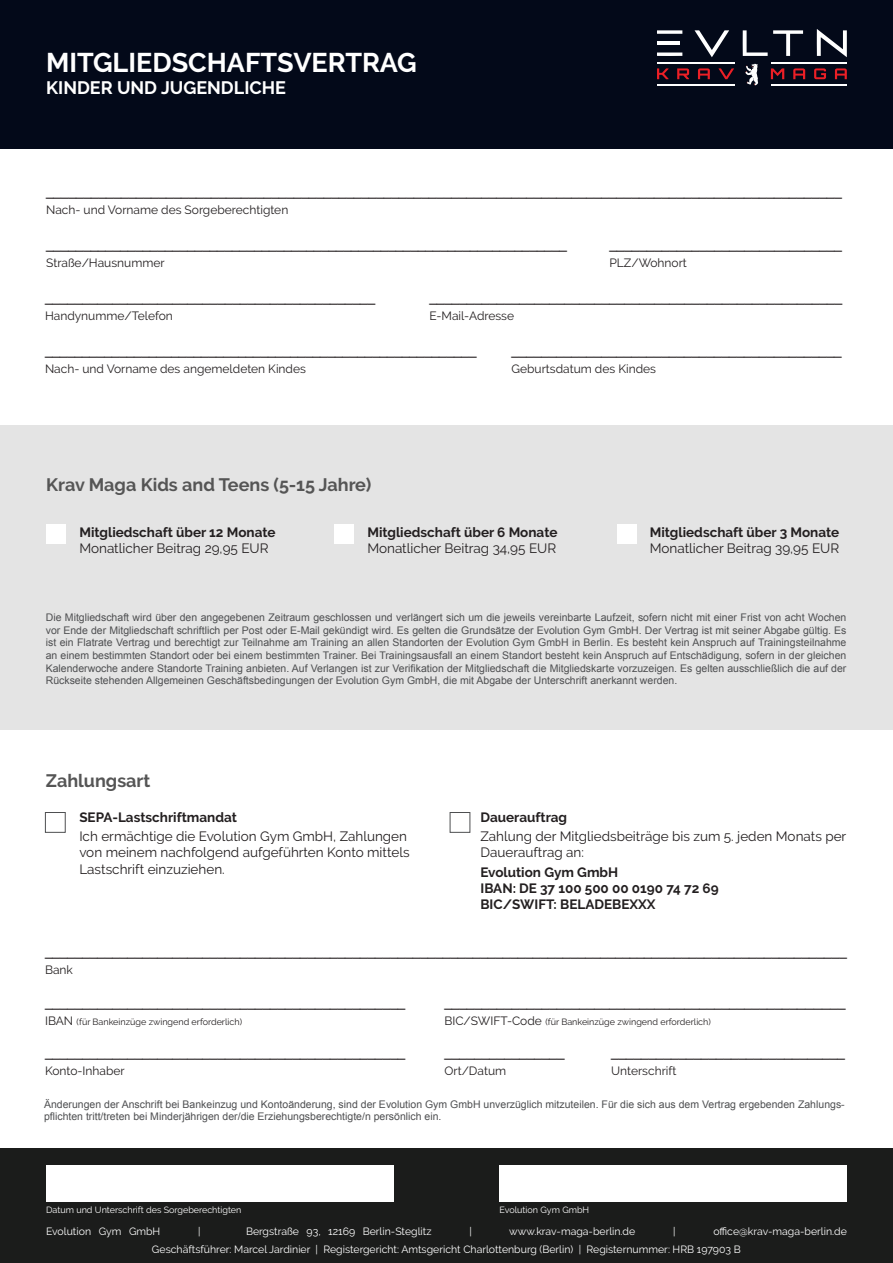
<style>
.page{position:relative;width:893px;height:1263px;background:#fff}
.page>*{position:absolute;margin:0;border:0;box-sizing:border-box;transform-origin:0 0}
.t1{font:700 27px "Raleway";color:#fff}
.t2{font:700 18px "Raleway";color:#555}
.t3{font:700 18px "Raleway";color:#fff}
.t4{font:13.5px "Arial";color:#231f20}
.t5{font:13.5px/16.2px "Raleway";color:#231f20}
.t6{font:700 13.5px/16.2px "Raleway";color:#231f20}
.t7{font:12px "Raleway";color:#231f20}
.t8{font:10.5px/12.6px "Arial";color:#4e4f51}
.t9{font:10.5px/18.1px "Raleway";color:#fff}
.t10{font:9px "Raleway";color:#231f20}
.t11{font:9px "Raleway";color:#fff}
.s1{font-size:12px}
</style>
<div class="page">
<div style="left:0;top:0;width:893px;height:148px;background:#030919"></div>
<div style="left:0;top:1148px;width:893px;height:115px;background:#1b1c1b"></div>
<div style="left:46px;top:1166px;width:347px;height:36px;background:#fff"></div>
<div style="left:500px;top:1166px;width:347px;height:36px;background:#fff"></div>
<div style="left:0;top:425px;width:893px;height:304px;background:#e4e4e4"></div>
<svg style="left:817px;top:29px;width:30px;height:28px"></svg>
<svg style="left:694px;top:30px;width:35px;height:27px"></svg>
<svg style="left:743px;top:30px;width:60px;height:26px"></svg>
<svg style="left:657px;top:30px;width:25px;height:4px"></svg>
<svg style="left:657px;top:53px;width:25px;height:3px"></svg>
<hr style="left:657px;top:41px;width:22px;height:3px;background:#fff">
<svg style="left:657px;top:68px;width:11px;height:11px"></svg>
<svg style="left:677px;top:68px;width:12px;height:11px"></svg>
<svg style="left:698px;top:68px;width:12px;height:11px"></svg>
<svg style="left:718px;top:68px;width:16px;height:11px"></svg>
<svg style="left:771px;top:68px;width:13px;height:11px"></svg>
<svg style="left:793px;top:68px;width:12px;height:11px"></svg>
<svg style="left:814px;top:68px;width:12px;height:11px"></svg>
<svg style="left:835px;top:68px;width:12px;height:11px"></svg>
<svg style="left:745px;top:64px;width:13px;height:21px"></svg>
<hr style="left:657px;top:62px;width:77px;height:2px;background:#fff">
<hr style="left:771px;top:62px;width:76px;height:1px;background:#fff">
<hr style="left:657px;top:84px;width:77px;height:1px;background:#fff">
<hr style="left:771px;top:84px;width:76px;height:1px;background:#fff">
<div style="left:46px;top:524px;width:20px;height:20px;background:#fff"></div>
<div style="left:45px;top:812px;width:21px;height:21px;background:#fff;border:1px solid #4e4f51"></div>
<div style="left:450px;top:812px;width:20px;height:21px;background:#fff;border:1px solid #4e4f51"></div>
<div style="left:334px;top:524px;width:20px;height:20px;background:#fff"></div>
<div style="left:617px;top:524px;width:19px;height:20px;background:#fff"></div>
<h1 class="t1" style="left:46px;top:47px;width:372px">MITGLIEDSCHAFTSVERTRAG</h1>
<h2 class="t3" style="left:46px;top:77px;width:241px">KINDER UND JUGENDLICHE</h2>
<p class="t4" style="left:46px;top:182px;width:797px">__________________________________________________________________________________________________________</p>
<p class="t7" style="left:46px;top:203px;width:244px">Nach- und Vorname des Sorgeberechtigten</p>
<p class="t4" style="left:46px;top:235px;width:522px">______________________________________________________________________</p>
<p class="t7" style="left:46px;top:255px;width:120px">Straße/Hausnummer</p>
<p class="t4" style="left:609px;top:235px;width:234px">_______________________________</p>
<p class="t7" style="left:609px;top:255px;width:79px">PLZ/Wohnort</p>
<p class="t4" style="left:45px;top:288px;width:332px">____________________________________________</p>
<p class="t7" style="left:45px;top:308px;width:129px">Handynumme/Telefon</p>
<p class="t4" style="left:429px;top:288px;width:414px">_______________________________________________________</p>
<p class="t7" style="left:429px;top:308px;width:86px">E-Mail-Adresse</p>
<p class="t4" style="left:45px;top:341px;width:433px">__________________________________________________________</p>
<p class="t7" style="left:45px;top:362px;width:262px">Nach- und Vorname des angemeldeten Kindes</p>
<p class="t4" style="left:511px;top:341px;width:332px">____________________________________________</p>
<p class="t7" style="left:511px;top:362px;width:146px">Geburtsdatum des Kindes</p>
<h2 class="t2" style="left:46px;top:474px;width:327px">Krav Maga Kids and Teens (5-15 Jahre)</h2>
<p class="t6" style="left:79px;top:524px;width:198px">Mitgliedschaft über 12 Monate</p>
<p class="t5" style="left:79px;top:540px;width:191px">Monatlicher Beitrag 29,95 EUR</p>
<p class="t6" style="left:367px;top:524px;width:192px">Mitgliedschaft über 6 Monate</p>
<p class="t5" style="left:367px;top:540px;width:190px">Monatlicher Beitrag 34,95 EUR</p>
<p class="t6" style="left:650px;top:524px;width:191px">Mitgliedschaft über 3 Monate</p>
<p class="t5" style="left:650px;top:540px;width:191px">Monatlicher Beitrag 39,95 EUR</p>
<p class="t8" style="left:46px;top:611px;width:802px;text-align:justify">Die Mitgliedschaft wird über den angegebenen Zeitraum geschlossen und verlängert sich um die jeweils vereinbarte Laufzeit, sofern nicht mit einer Frist von acht Wochen vor Ende der Mitgliedschaft schriftlich per Post oder E-Mail gekündigt wird. Es gelten die Grundsätze der Evolution Gym GmbH. Der Vertrag ist mit seiner Abgabe gültig. Es ist ein Flatrate Vertrag und berechtigt zur Teilnahme am Training an allen Standorten der Evolution Gym GmbH in Berlin. Es besteht kein Anspruch auf Trainingsteilnahme an einem bestimmten Standort oder bei einem bestimmten Trainer. Bei Trainingsausfall an einem Standort besteht kein Anspruch auf Entschädigung, sofern in der gleichen Kalenderwoche andere Standorte Training anbieten. Auf Verlangen ist zur Verifikation der Mitgliedschaft die Mitgliedskarte vorzuzeigen. Es gelten ausschließlich die auf der Rückseite stehenden Allgemeinen Geschäftsbedingungen der Evolution Gym GmbH, die mit Abgabe der Unterschrift anerkannt werden.</p>
<h2 class="t2" style="left:46px;top:771px;width:106px">Zahlungsart</h2>
<p class="t6" style="left:79px;top:809px;width:159px">SEPA-Lastschriftmandat</p>
<p class="t5" style="left:79px;top:828px;width:332px">Ich ermächtige die Evolution Gym GmbH, Zahlungen von meinem nachfolgend aufgeführten Konto mittels<br>Lastschrift einzuziehen.</p>
<p class="t6" style="left:480px;top:809px;width:88px">Dauerauftrag</p>
<p class="t5" style="left:480px;top:828px;width:367px">Zahlung der Mitgliedsbeiträge bis zum 5. jeden Monats per<br>Dauerauftrag an:</p>
<p class="t6" style="left:480px;top:864px;width:240px">Evolution Gym GmbH<br>IBAN: DE 37 100 500 00 0190 74 72 69<br>BIC/SWIFT: BELADEBEXXX</p>
<p class="t4" style="left:45px;top:942px;width:803px">___________________________________________________________________________________________________________</p>
<p class="t7" style="left:45px;top:963px;width:29px">Bank</p>
<p class="t4" style="left:45px;top:993px;width:362px">________________________________________________</p>
<p class="t10" style="left:45px;top:1016px;width:199px"><span class="s1">IBAN</span> (für Bankeinzüge zwingend erforderlich)</p>
<p class="t4" style="left:45px;top:1043px;width:362px">________________________________________________</p>
<p class="t7" style="left:45px;top:1063px;width:81px">Konto-Inhaber</p>
<p class="t4" style="left:444px;top:993px;width:403px">_____________________________________________________</p>
<p class="t10" style="left:444px;top:1016px;width:268px"><span class="s1">BIC/SWIFT-Code</span> (für Bankeinzüge zwingend erforderlich)</p>
<p class="t4" style="left:611px;top:1043px;width:235px">_______________________________</p>
<p class="t7" style="left:611px;top:1063px;width:67px">Unterschrift</p>
<p class="t4" style="left:444px;top:1043px;width:122px">________________</p>
<p class="t7" style="left:444px;top:1063px;width:63px">Ort/Datum</p>
<p class="t8" style="left:44px;top:1098px;width:802px">Änderungen der Anschrift bei Bankeinzug und Kontoänderung, sind der Evolution Gym GmbH unverzüglich mitzuteilen. Für die sich aus dem Vertrag ergebenden Zahlungs&shy;pflichten tritt/treten bei Minderjährigen der/die Erziehungsberechtigte/n persönlich ein.</p>
<p class="t11" style="left:46px;top:1205px;width:197px">Datum und Unterschrift des Sorgeberechtigten</p>
<p class="t11" style="left:500px;top:1205px;width:91px">Evolution Gym GmbH</p>
<p class="t9" style="left:46px;top:1222px;width:116px">Evolution Gym GmbH</p>
<p class="t9" style="left:198px;top:1222px;width:4px">|</p>
<p class="t9" style="left:246px;top:1222px;width:187px">Bergstraße 93, 12169 Berlin-Steglitz</p>
<p class="t9" style="left:469px;top:1222px;width:4px">|</p>
<p class="t9" style="left:509px;top:1222px;width:127px">www.krav-maga-berlin.de</p>
<p class="t9" style="left:673px;top:1222px;width:4px">|</p>
<p class="t9" style="left:152px;top:1222px;width:696px;text-indent:561px">office@krav-maga-berlin.de<br>Geschäftsführer: Marcel Jardinier | Registergericht: Amtsgericht Charlottenburg (Berlin) | Registernummer: HRB 197903 B</p>
</div>
